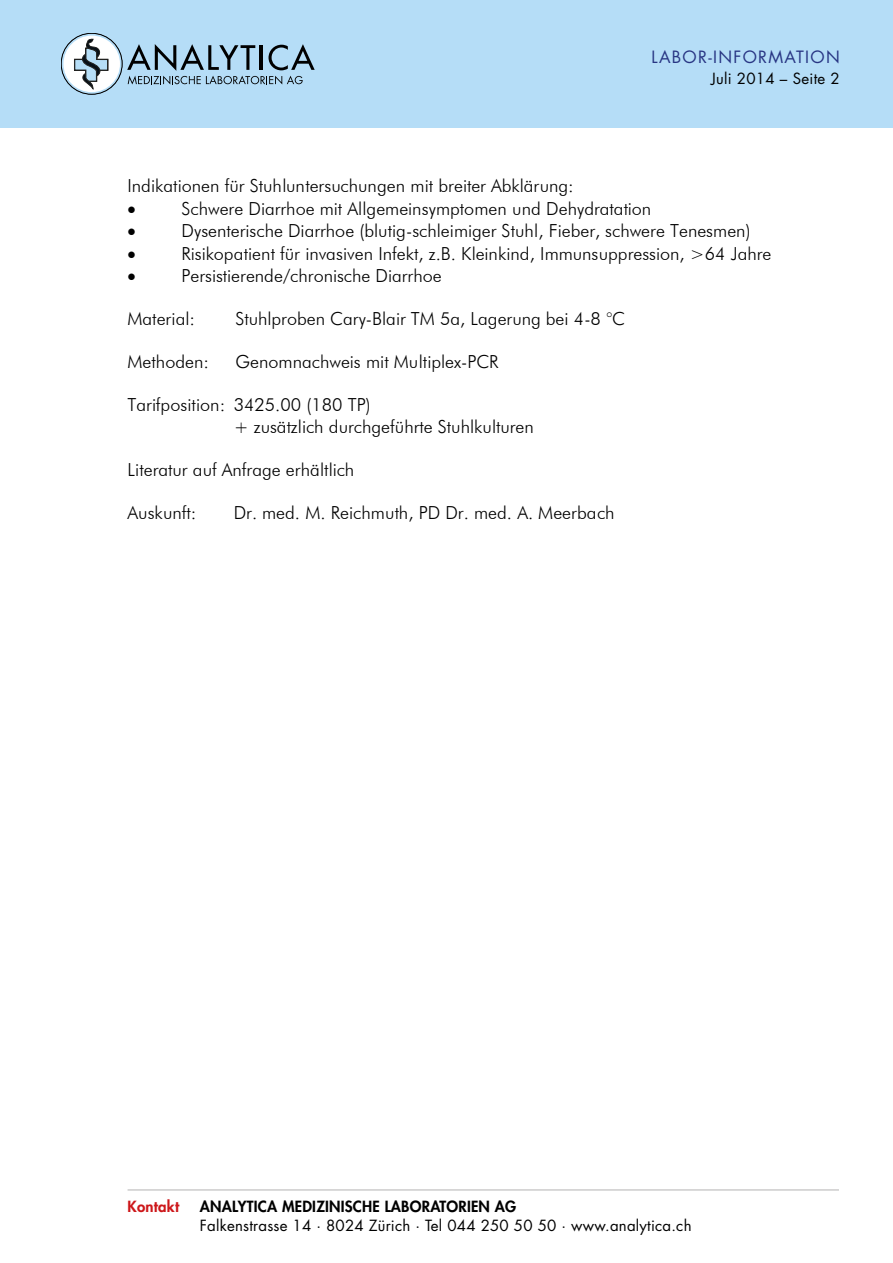
<style>
.page{position:relative;width:893px;height:1263px;background:#fff}
.page>*{position:absolute;margin:0;border:0;box-sizing:border-box;transform-origin:0 0}
.t1{font:300 18px/21.6px "Futura BT";color:#000}
.t2{font:18px "Symbol";color:#000}
.t3{font:16.5px "Futura Std";letter-spacing:.08em;color:#283583}
.t4{font:15px "Futura Std";letter-spacing:.015em;color:#000}
.t5{font:800 15px "Futura Std";letter-spacing:.015em;color:#000}
.t6{font:800 15px "Futura Std";letter-spacing:.015em;color:#cd171a}
</style>
<div class="page">
<hr style="left:128px;top:1189px;width:711px;height:1px;background:#b3b2b2">
<div style="left:0;top:0;width:893px;height:128px;background:#b5ddf7"></div>
<svg style="left:127px;top:44px;width:188px;height:40px"></svg>
<svg style="left:62px;top:34px;width:59px;height:59px"></svg>
<div style="left:61px;top:33px;width:61px;height:61px;border:2px solid #b5ddf7;border-radius:50%"></div>
<svg style="left:74px;top:39px;width:34px;height:50px"></svg>
<div style="left:61px;top:33px;width:61px;height:61px;border:1px solid #000;border-radius:50%"></div>
<p class="t3" style="left:652px;top:47px;width:190px">LABOR-INFORMATION</p>
<p class="t4" style="left:711px;top:69px;width:130px">Juli 2014 – Seite 2</p>
<p class="t1" style="left:128px;top:175px;width:448px">Indikationen für Stuhluntersuchungen mit breiter Abklärung:</p>
<p class="t2" style="left:128px;top:197px;width:10px">•</p>
<p class="t1" style="left:182px;top:198px;width:471px">Schwere Diarrhoe mit Allgemeinsymptomen und Dehydratation</p>
<p class="t2" style="left:128px;top:219px;width:10px">•</p>
<p class="t1" style="left:182px;top:220px;width:570px">Dysenterische Diarrhoe (blutig-schleimiger Stuhl, Fieber, schwere Tenesmen)</p>
<p class="t2" style="left:128px;top:242px;width:10px">•</p>
<p class="t1" style="left:182px;top:242px;width:591px">Risikopatient für invasiven Infekt, z.B. Kleinkind, Immunsuppression, &gt;64 Jahre</p>
<p class="t2" style="left:128px;top:264px;width:10px">•</p>
<p class="t1" style="left:182px;top:265px;width:262px">Persistierende/chronische Diarrhoe</p>
<p class="t1" style="left:128px;top:307px;width:69px">Material:</p>
<p class="t1" style="left:236px;top:307px;width:391px">Stuhlproben Cary-Blair TM 5a, Lagerung bei 4-8 °C</p>
<p class="t1" style="left:128px;top:351px;width:83px">Methoden:</p>
<p class="t1" style="left:236px;top:351px;width:265px">Genomnachweis mit Multiplex-PCR</p>
<p class="t1" style="left:234px;top:394px;width:302px;text-indent:-106px">Tarifposition: 3425.00 (180 TP)<br>+ zusätzlich durchgeführte Stuhlkulturen</p>
<p class="t1" style="left:128px;top:459px;width:228px">Literatur auf Anfrage erhältlich</p>
<p class="t1" style="left:128px;top:502px;width:70px">Auskunft:</p>
<p class="t1" style="left:234px;top:502px;width:382px">Dr. med. M. Reichmuth, PD Dr. med. A. Meerbach</p>
<p class="t6" style="left:128px;top:1196px;width:53px">Kontakt</p>
<p class="t5" style="left:200px;top:1196px;width:318px">ANALYTICA MEDIZINISCHE LABORATORIEN AG</p>
<p class="t4" style="left:200px;top:1216px;width:493px">Falkenstrasse 14 · 8024 Zürich · Tel 044 250 50 50 · www.analytica.ch</p>
</div>
